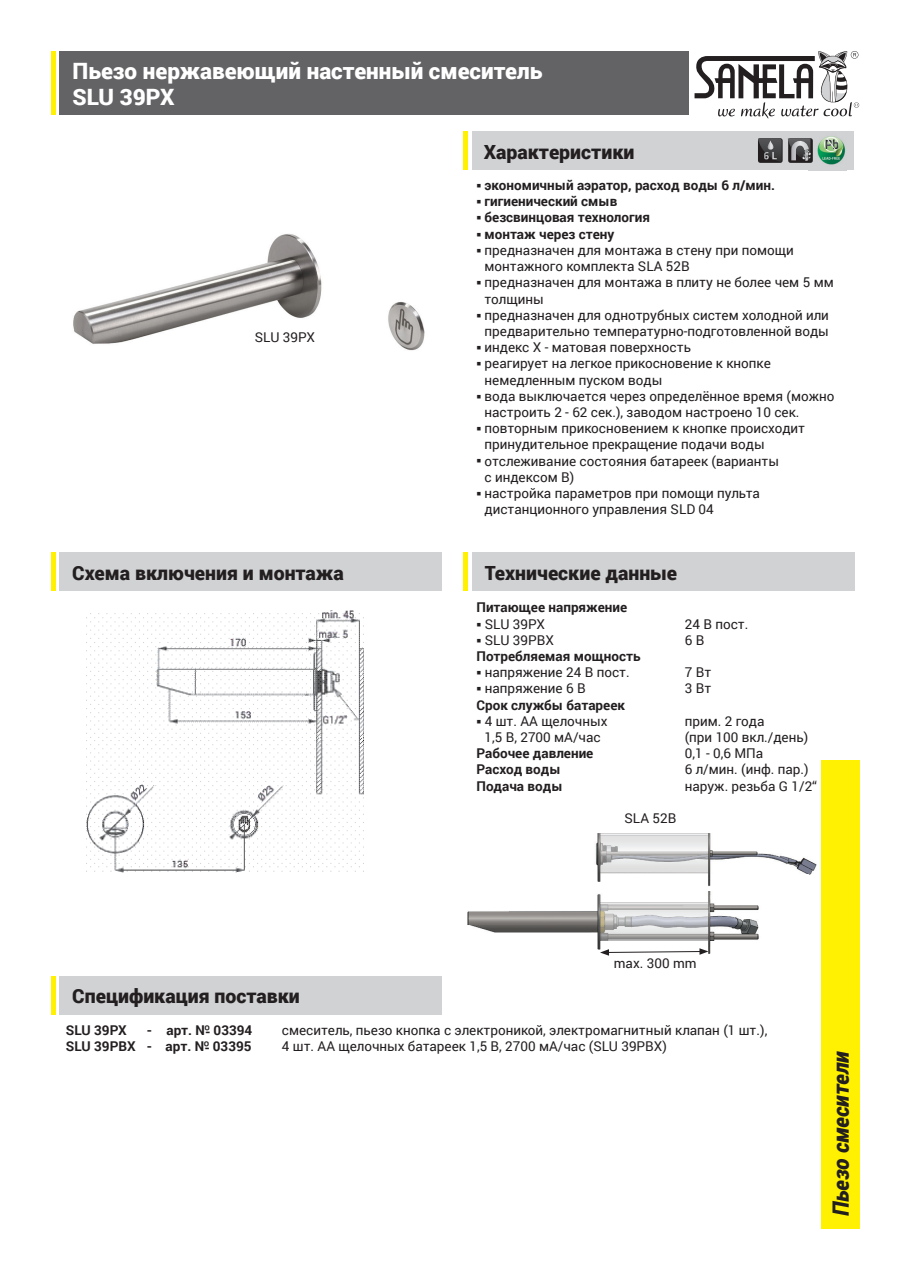
<style>
.page{position:relative;width:910px;height:1280px;background:#fff}
.page>*{position:absolute;margin:0;border:0;box-sizing:border-box;transform-origin:0 0}
.t1{font:900 22.5px/26.2px "Roboto";color:#fff}
.t2{font:italic 900 22.5px "Roboto";letter-spacing:-.005em;color:#231f20;scale:.95 1}
.t3{font:900 19.5px "Roboto";color:#231f20}
.t4{font:13.5px/16.2px "Roboto";color:#231f20}
.t5{font:700 13.5px "Roboto";color:#231f20}
</style>
<div class="page">
<div style="left:60px;top:51px;width:629px;height:64px;background:#636366"></div>
<div style="left:472px;top:132px;width:382px;height:38px;background:#d1d2d4"></div>
<div style="left:60px;top:553px;width:382px;height:38px;background:#d1d2d4"></div>
<div style="left:821px;top:760px;width:38px;height:469px;background:#fff101"></div>
<svg style="left:694px;top:51px;width:165px;height:68px"></svg>
<hr style="left:51px;top:51px;width:4px;height:64px;background:#fff101">
<hr style="left:51px;top:553px;width:4px;height:38px;background:#fff101">
<div style="left:472px;top:553px;width:383px;height:38px;background:#d1d2d4"></div>
<div style="left:463px;top:553px;width:5px;height:38px;background:#fff101"></div>
<div style="left:463px;top:132px;width:5px;height:38px;background:#fff101"></div>
<div style="left:60px;top:976px;width:382px;height:38px;background:#d1d2d4"></div>
<hr style="left:51px;top:976px;width:4px;height:38px;background:#fff101">
<img style="left:73px;top:234px;width:352px;height:117px">
<svg style="left:758px;top:138px;width:25px;height:25px"></svg>
<svg style="left:758px;top:138px;width:24px;height:24px"></svg>
<img style="left:812px;top:135px;width:34px;height:30px">
<svg style="left:788px;top:138px;width:25px;height:25px"></svg>
<svg style="left:788px;top:138px;width:24px;height:25px"></svg>
<img style="left:86px;top:611px;width:277px;height:262px">
<img style="left:467px;top:834px;width:350px;height:120px">
<img style="left:459px;top:924px;width:362px;height:1px">
<img style="left:716px;top:834px;width:101px;height:16px">
<hr style="left:438px;top:1018px;width:383px;height:1px;background:#040503">
<hr style="left:438px;top:833px;width:1px;height:131px;background:#040503">
<hr style="left:909px;top:833px;width:1px;height:131px;background:#040503">
<hr style="left:438px;top:833px;width:383px;height:1px;background:#040503">
<svg style="left:600px;top:948px;width:108px;height:8px"></svg>
<h1 class="t1" style="left:72px;top:57px;width:471px">Пьезо нержавеющий настенный смеситель<br>SLU 39PX</h1>
<h2 class="t3" style="left:484px;top:138px;width:152px">Характеристики</h2>
<p class="t4" style="left:255px;top:328px;width:62px">SLU 39PX</p>
<h2 class="t3" style="left:72px;top:559px;width:273px">Схема включения и монтажа</h2>
<p class="t5" style="left:476px;top:176px;width:300px">○ экономичный аэратор, расход воды 6 л/мин.</p>
<p class="t5" style="left:476px;top:192px;width:142px">○ гигиенический смыв</p>
<p class="t5" style="left:476px;top:208px;width:175px">○ безсвинцовая технология</p>
<p class="t5" style="left:476px;top:224px;width:140px">○ монтаж через стену</p>
<p class="t4" style="left:485px;top:241px;width:311px;text-indent:-8px">○ предназначен для монтажа в стену при помощи монтажного комплекта SLA 52B</p>
<p class="t4" style="left:485px;top:274px;width:351px;text-indent:-8px">○ предназначен для монтажа в плиту не более чем 5 мм толщины</p>
<p class="t4" style="left:476px;top:306px;width:354px;text-align:center">○ предназначен для однотрубных систем холодной или предварительно температурно-подготовленной воды</p>
<p class="t4" style="left:476px;top:339px;width:216px">○ индекс X - матовая поверхность</p>
<p class="t4" style="left:485px;top:355px;width:288px;text-indent:-8px">○ реагирует на легкое прикосновение к кнопке немедленным пуском воды</p>
<p class="t4" style="left:485px;top:387px;width:351px;text-indent:-8px">○ вода выключается через определённое время (можно настроить 2 - 62 сек.), заводом настроено 10 сек.</p>
<p class="t4" style="left:485px;top:420px;width:322px;text-indent:-8px">○ повторным прикосновением к кнопке происходит принудительное прекращение подачи воды</p>
<p class="t4" style="left:485px;top:452px;width:296px;text-indent:-8px">○ отслеживание состояния батареек (варианты с индексом B)</p>
<p class="t4" style="left:485px;top:484px;width:277px;text-indent:-8px">○ настройка параметров при помощи пульта дистанционного управления SLD 04</p>
<h2 class="t3" style="left:485px;top:559px;width:194px">Технические данные</h2>
<p class="t5" style="left:476px;top:598px;width:152px">Питающее напряжение</p>
<p class="t4" style="left:476px;top:615px;width:70px">○ SLU 39PX</p>
<p class="t4" style="left:685px;top:615px;width:65px">24 В пост.</p>
<p class="t4" style="left:476px;top:631px;width:79px">○ SLU 39PBX</p>
<p class="t4" style="left:685px;top:631px;width:21px">6 В</p>
<p class="t5" style="left:476px;top:647px;width:166px">Потребляемая мощность</p>
<p class="t4" style="left:476px;top:664px;width:155px">○ напряжение 24 В пост.</p>
<p class="t4" style="left:685px;top:664px;width:28px">7 Вт</p>
<p class="t4" style="left:476px;top:680px;width:111px">○ напряжение 6 В</p>
<p class="t4" style="left:685px;top:680px;width:28px">3 Вт</p>
<p class="t5" style="left:476px;top:695px;width:150px">Срок службы батареек</p>
<p class="t4" style="left:476px;top:712px;width:133px">○ 4 шт. AA щелочных</p>
<p class="t4" style="left:685px;top:712px;width:81px">прим. 2 года</p>
<p class="t4" style="left:485px;top:729px;width:118px">1,5 В, 2700 мA/час</p>
<p class="t4" style="left:685px;top:729px;width:125px">(при 100 вкл./день)</p>
<p class="t5" style="left:476px;top:744px;width:118px">Рабочее давление</p>
<p class="t4" style="left:685px;top:745px;width:80px">0,1 - 0,6 МПа</p>
<p class="t5" style="left:476px;top:760px;width:86px">Расход воды</p>
<p class="t4" style="left:685px;top:761px;width:125px">6 л/мин. (инф. пар.)</p>
<p class="t5" style="left:476px;top:776px;width:88px">Подача воды</p>
<p class="t4" style="left:685px;top:777px;width:134px">наруж. резьба G 1/2“</p>
<p class="t4" style="left:625px;top:810px;width:53px">SLA 52B</p>
<p class="t4" style="left:614px;top:954px;width:84px">max. 300 mm</p>
<h2 class="t3" style="left:72px;top:982px;width:229px">Спецификация поставки</h2>
<p class="t5" style="left:66px;top:1020px;width:62px">SLU 39PX</p>
<p class="t5" style="left:147px;top:1020px;width:107px">- арт. № 03394</p>
<p class="t4" style="left:282px;top:1021px;width:487px">смеситель, пьезо кнопка с электроникой, электромагнитный клапан (1 шт.),</p>
<p class="t5" style="left:66px;top:1036px;width:187px">SLU 39PBX - арт. № 03395</p>
<p class="t4" style="left:282px;top:1037px;width:387px">4 шт. AA щелочных батареек 1,5 В, 2700 мA/час (SLU 39PBX)</p>
<h1 class="t2" style="left:825px;top:1216px;width:175px;rotate:-90deg">Пьезо смесители</h1>
</div>
